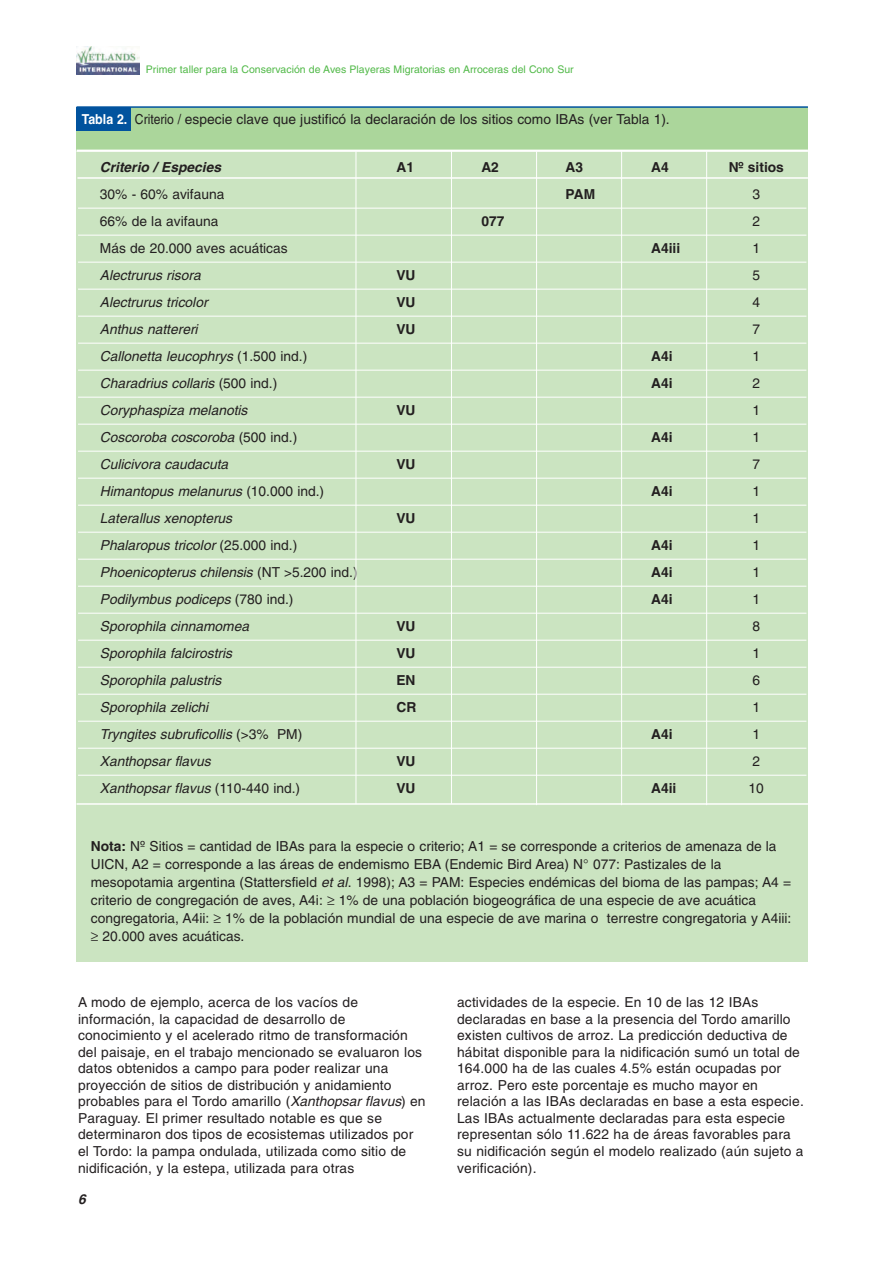
<style>
.page{position:relative;width:893px;height:1263px;background:#fff}
.page>*{position:absolute;margin:0;border:0;box-sizing:border-box;transform-origin:0 0}
.t1{font:13.8px/16.5px "Helvetica";letter-spacing:.01em;color:#231f20}
.t2{font:italic 13.8px "Helvetica";color:#231f20}
.t3{font:13.8px "Helvetica";letter-spacing:.01em;color:#231f20;scale:.88 1}
.t4{font:700 13.8px "Helvetica";color:#231f20}
.t5{font:italic 700 13.8px "Helvetica";color:#231f20}
.t6{font:10.5px "Helvetica";color:#51b948}
.s1{font-weight:700;color:#fff}
.s2{font-style:normal}
.s3{font-weight:700}
.s4{font-style:italic}
</style>
<div class="page">
<svg style="left:76px;top:57px;width:64px;height:18px"></svg>
<img style="left:76px;top:46px;width:63px;height:28px">
<div style="left:77px;top:107px;width:731px;height:854px;background:#cbe4c1"></div>
<div style="left:77px;top:108px;width:731px;height:43px;background:#abd69b"></div>
<div style="left:77px;top:107px;width:54px;height:23px;background:#01539e"></div>
<hr style="left:77px;top:150px;width:731px;height:2px;background:#fff">
<hr style="left:77px;top:106px;width:731px;height:2px;background:#01539e">
<hr style="left:78px;top:208px;width:728px;height:1px;background:#fff">
<hr style="left:78px;top:235px;width:728px;height:1px;background:#fff">
<hr style="left:78px;top:262px;width:728px;height:1px;background:#fff">
<hr style="left:78px;top:289px;width:728px;height:1px;background:#fff">
<hr style="left:78px;top:316px;width:728px;height:1px;background:#fff">
<hr style="left:78px;top:343px;width:728px;height:1px;background:#fff">
<hr style="left:78px;top:370px;width:728px;height:1px;background:#fff">
<hr style="left:78px;top:397px;width:728px;height:1px;background:#fff">
<hr style="left:78px;top:424px;width:728px;height:1px;background:#fff">
<hr style="left:78px;top:451px;width:728px;height:1px;background:#fff">
<hr style="left:78px;top:478px;width:728px;height:1px;background:#fff">
<hr style="left:78px;top:505px;width:728px;height:1px;background:#fff">
<hr style="left:78px;top:532px;width:728px;height:1px;background:#fff">
<hr style="left:78px;top:559px;width:728px;height:1px;background:#fff">
<hr style="left:78px;top:586px;width:728px;height:1px;background:#fff">
<hr style="left:78px;top:613px;width:728px;height:1px;background:#fff">
<hr style="left:78px;top:640px;width:728px;height:1px;background:#fff">
<hr style="left:78px;top:667px;width:728px;height:1px;background:#fff">
<hr style="left:78px;top:694px;width:728px;height:1px;background:#fff">
<hr style="left:78px;top:721px;width:728px;height:1px;background:#fff">
<hr style="left:78px;top:748px;width:728px;height:1px;background:#fff">
<hr style="left:78px;top:775px;width:728px;height:1px;background:#fff">
<hr style="left:77px;top:177px;width:731px;height:2px;background:#fff">
<hr style="left:356px;top:151px;width:1px;height:653px;background:#fff">
<hr style="left:706px;top:151px;width:1px;height:654px;background:#fff">
<hr style="left:621px;top:151px;width:1px;height:654px;background:#fff">
<hr style="left:536px;top:151px;width:1px;height:654px;background:#fff">
<hr style="left:451px;top:151px;width:1px;height:653px;background:#fff">
<hr style="left:77px;top:803px;width:731px;height:2px;background:#fff">
<p class="t6" style="left:146px;top:66px;width:429px">Primer taller para la Conservación de Aves Playeras Migratorias en Arroceras del Cono Sur</p>
<p class="t3" style="left:82px;top:114px;width:670px"><span class="s1">Tabla 2.</span> Criterio / especie clave que justificó la declaración de los sitios como IBAs (ver Tabla 1).</p>
<p class="t5" style="left:100px;top:161px;width:123px">Criterio / Especies</p>
<p class="t4" style="left:396px;top:161px;width:19px">A1</p>
<p class="t4" style="left:481px;top:161px;width:19px">A2</p>
<p class="t4" style="left:566px;top:161px;width:19px">A3</p>
<p class="t4" style="left:651px;top:161px;width:19px">A4</p>
<p class="t4" style="left:729px;top:161px;width:57px">Nº sitios</p>
<p class="t1" style="left:100px;top:187px;width:126px">30% - 60% avifauna</p>
<p class="t4" style="left:566px;top:188px;width:31px">PAM</p>
<p class="t1" style="left:752px;top:187px;width:9px">3</p>
<p class="t1" style="left:100px;top:214px;width:120px">66% de la avifauna</p>
<p class="t4" style="left:481px;top:215px;width:25px">077</p>
<p class="t1" style="left:752px;top:214px;width:9px">2</p>
<p class="t1" style="left:100px;top:241px;width:189px">Más de 20.000 aves acuáticas</p>
<p class="t4" style="left:651px;top:242px;width:31px">A4iii</p>
<p class="t1" style="left:752px;top:241px;width:9px">1</p>
<p class="t2" style="left:100px;top:270px;width:102px">Alectrurus risora</p>
<p class="t4" style="left:396px;top:269px;width:21px">VU</p>
<p class="t1" style="left:752px;top:268px;width:9px">5</p>
<p class="t2" style="left:100px;top:297px;width:109px">Alectrurus tricolor</p>
<p class="t4" style="left:396px;top:296px;width:21px">VU</p>
<p class="t1" style="left:752px;top:295px;width:9px">4</p>
<p class="t2" style="left:100px;top:324px;width:99px">Anthus nattereri</p>
<p class="t4" style="left:396px;top:323px;width:21px">VU</p>
<p class="t1" style="left:752px;top:322px;width:9px">7</p>
<p class="t2" style="left:100px;top:351px;width:209px">Callonetta leucophrys <span class="s2">(1.500 ind.)</span></p>
<p class="t4" style="left:651px;top:350px;width:23px">A4i</p>
<p class="t1" style="left:752px;top:349px;width:9px">1</p>
<p class="t2" style="left:100px;top:378px;width:179px">Charadrius collaris <span class="s2">(500 ind.)</span></p>
<p class="t4" style="left:651px;top:377px;width:23px">A4i</p>
<p class="t1" style="left:752px;top:376px;width:9px">2</p>
<p class="t2" style="left:100px;top:405px;width:149px">Coryphaspiza melanotis</p>
<p class="t4" style="left:396px;top:404px;width:21px">VU</p>
<p class="t1" style="left:752px;top:403px;width:9px">1</p>
<p class="t2" style="left:100px;top:432px;width:199px">Coscoroba coscoroba <span class="s2">(500 ind.)</span></p>
<p class="t4" style="left:651px;top:431px;width:23px">A4i</p>
<p class="t1" style="left:752px;top:430px;width:9px">1</p>
<p class="t2" style="left:100px;top:459px;width:130px">Culicivora caudacuta</p>
<p class="t4" style="left:396px;top:458px;width:21px">VU</p>
<p class="t1" style="left:752px;top:457px;width:9px">7</p>
<p class="t2" style="left:100px;top:486px;width:226px">Himantopus melanurus <span class="s2">(10.000 ind.)</span></p>
<p class="t4" style="left:651px;top:485px;width:23px">A4i</p>
<p class="t1" style="left:752px;top:484px;width:9px">1</p>
<p class="t2" style="left:100px;top:513px;width:134px">Laterallus xenopterus</p>
<p class="t4" style="left:396px;top:512px;width:21px">VU</p>
<p class="t1" style="left:752px;top:511px;width:9px">1</p>
<p class="t2" style="left:100px;top:540px;width:199px">Phalaropus tricolor <span class="s2">(25.000 ind.)</span></p>
<p class="t4" style="left:651px;top:539px;width:23px">A4i</p>
<p class="t1" style="left:752px;top:538px;width:9px">1</p>
<p class="t2" style="left:100px;top:567px;width:259px">Phoenicopterus chilensis <span class="s2">(NT &gt;5.200 ind.)</span></p>
<p class="t4" style="left:651px;top:566px;width:23px">A4i</p>
<p class="t1" style="left:752px;top:565px;width:9px">1</p>
<p class="t2" style="left:100px;top:594px;width:195px">Podilymbus podiceps <span class="s2">(780 ind.)</span></p>
<p class="t4" style="left:651px;top:593px;width:23px">A4i</p>
<p class="t1" style="left:752px;top:592px;width:9px">1</p>
<p class="t2" style="left:100px;top:621px;width:151px">Sporophila cinnamomea</p>
<p class="t4" style="left:396px;top:620px;width:21px">VU</p>
<p class="t1" style="left:752px;top:619px;width:9px">8</p>
<p class="t2" style="left:100px;top:648px;width:134px">Sporophila falcirostris</p>
<p class="t4" style="left:396px;top:647px;width:21px">VU</p>
<p class="t1" style="left:752px;top:646px;width:9px">1</p>
<p class="t2" style="left:100px;top:675px;width:123px">Sporophila palustris</p>
<p class="t4" style="left:396px;top:674px;width:21px">EN</p>
<p class="t1" style="left:752px;top:673px;width:9px">6</p>
<p class="t2" style="left:100px;top:702px;width:110px">Sporophila zelichi</p>
<p class="t4" style="left:396px;top:701px;width:21px">CR</p>
<p class="t1" style="left:752px;top:700px;width:9px">1</p>
<p class="t2" style="left:100px;top:729px;width:204px">Tryngites subruficollis <span class="s2">(&gt;3% PM)</span></p>
<p class="t4" style="left:651px;top:728px;width:23px">A4i</p>
<p class="t1" style="left:752px;top:727px;width:9px">1</p>
<p class="t2" style="left:100px;top:756px;width:112px">Xanthopsar flavus</p>
<p class="t4" style="left:396px;top:755px;width:21px">VU</p>
<p class="t1" style="left:752px;top:754px;width:9px">2</p>
<p class="t2" style="left:100px;top:783px;width:202px">Xanthopsar flavus <span class="s2">(110-440 ind.)</span></p>
<p class="t4" style="left:396px;top:782px;width:21px">VU</p>
<p class="t4" style="left:651px;top:782px;width:27px">A4ii</p>
<p class="t1" style="left:749px;top:781px;width:17px">10</p>
<p class="t1" style="left:91px;top:839px;width:702px;line-height:18px"><span class="s3">Nota:</span> Nº Sitios = cantidad de IBAs para la especie o criterio; A1 = se corresponde a criterios de amenaza de la UICN, A2 = corresponde a las áreas de endemismo EBA (Endemic Bird Area) N° 077: Pastizales de la mesopotamia argentina (Stattersfield <span class="s4">et al</span>. 1998); A3 = PAM: Especies endémicas del bioma de las pampas; A4 = criterio de congregación de aves, A4i: ≥ 1% de una población biogeográfica de una especie de ave acuática congregatoria, A4ii: ≥ 1% de la población mundial de una especie de ave marina o terrestre congregatoria y A4iii: ≥ 20.000 aves acuáticas.</p>
<p class="t1" style="left:78px;top:995px;width:349px">A modo de ejemplo, acerca de los vacíos de información, la capacidad de desarrollo de conocimiento y el acelerado ritmo de transformación del paisaje, en el trabajo mencionado se evaluaron los datos obtenidos a campo para poder realizar una proyección de sitios de distribución y anidamiento probables para el Tordo amarillo (<span class="s4">Xanthopsar flavus</span>) en Paraguay. El primer resultado notable es que se determinaron dos tipos de ecosistemas utilizados por el Tordo: la pampa ondulada, utilizada como sitio de nidificación, y la estepa, utilizada para otras</p>
<p class="t1" style="left:457px;top:995px;width:348px">actividades de la especie. En 10 de las 12 IBAs declaradas en base a la presencia del Tordo amarillo existen cultivos de arroz. La predicción deductiva de hábitat disponible para la nidificación sumó un total de 164.000 ha de las cuales 4.5% están ocupadas por arroz. Pero este porcentaje es mucho mayor en relación a las IBAs declaradas en base a esta especie.<br>Las IBAs actualmente declaradas para esta especie representan sólo 11.622 ha de áreas favorables para su nidificación según el modelo realizado (aún sujeto a verificación).</p>
<p class="t5" style="left:78px;top:1193px;width:9px">6</p>
</div>
